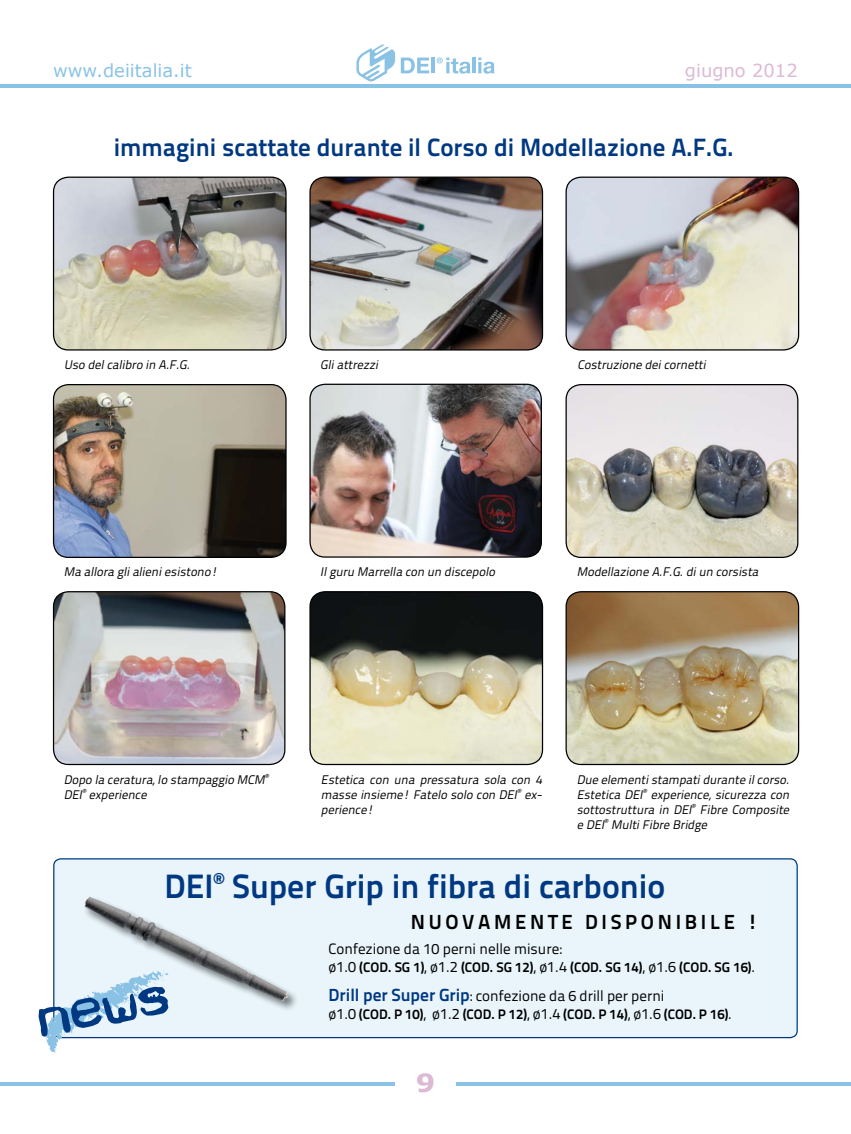
<style>
.page{position:relative;width:851px;height:1134px;background:#fff}
.page>*{position:absolute;margin:0;border:0;box-sizing:border-box;transform-origin:0 0}
.t1{font:700 33.75px "Titillium Text 22 L";color:#003882}
.t2{font:700 25px "Titillium Text 22 L";color:#003882}
.t3{font:700 25px "Verdana";color:#dcb9d5;scale:1.1 1}
.t4{font:700 20.38px "Titillium Text 22 L";color:#000}
.t5{font:17.88px "Verdana";color:#8ac2e6}
.t6{font:17.88px "Verdana";color:#dcb9d5}
.t7{font:15px "Titillium Text 22 L";color:#000}
.t8{font:700 13.75px "Titillium Text 22 L";color:#000}
.t9{font:italic 12.5px/15px "Titillium Text 22 L";color:#000;text-align:justify}
.s1{font-weight:400;font-size:15px}
.s2{font-weight:700;font-size:17.5px;color:#003882}
</style>
<div class="page">
<hr style="left:0;top:84px;width:850px;height:4px;background:#8ac2e6">
<hr style="left:0;top:1082px;width:850px;height:3px;background:#8ac2e6">
<svg style="left:356px;top:44px;width:39px;height:38px"></svg>
<svg style="left:401px;top:58px;width:28px;height:15px"></svg>
<hr style="left:431px;top:58px;width:4px;height:15px;background:#8ac2e6">
<svg style="left:436px;top:58px;width:34px;height:16px"></svg>
<hr style="left:472px;top:58px;width:3px;height:15px;background:#8ac2e6">
<svg style="left:478px;top:58px;width:16px;height:16px"></svg>
<div style="left:395px;top:1058px;width:60px;height:49px;background:#fff"></div>
<div style="left:54px;top:859px;width:743px;height:178px;background:#e9f5fb;border-radius:7px"></div>
<div style="left:53px;top:858px;width:744px;height:180px;border:1px solid #003882;border-radius:7px"></div>
<div style="left:83px;top:895px;width:216px;height:117px;background:#000;opacity:.5"></div>
<img style="left:84px;top:896px;width:204px;height:105px">
<svg style="left:39px;top:969px;width:129px;height:83px"></svg>
<img style="left:54px;top:177px;width:232px;height:172px">
<div style="left:53px;top:177px;width:233px;height:174px;border:1px solid #000;border-radius:15px"></div>
<img style="left:311px;top:177px;width:231px;height:172px">
<div style="left:309px;top:177px;width:234px;height:174px;border:1px solid #000;border-radius:15px"></div>
<img style="left:567px;top:177px;width:231px;height:172px">
<div style="left:565px;top:177px;width:234px;height:174px;border:1px solid #000;border-radius:15px"></div>
<img style="left:54px;top:385px;width:232px;height:172px">
<div style="left:53px;top:384px;width:233px;height:174px;border:1px solid #000;border-radius:15px"></div>
<img style="left:311px;top:384px;width:229px;height:172px">
<div style="left:309px;top:384px;width:233px;height:174px;border:1px solid #000;border-radius:15px"></div>
<img style="left:567px;top:385px;width:230px;height:172px">
<div style="left:565px;top:384px;width:233px;height:174px;border:1px solid #000;border-radius:15px"></div>
<img style="left:54px;top:592px;width:231px;height:172px">
<div style="left:53px;top:591px;width:232px;height:174px;border:1px solid #000;border-radius:15px"></div>
<img style="left:311px;top:592px;width:231px;height:172px">
<div style="left:309px;top:591px;width:234px;height:174px;border:1px solid #000;border-radius:15px"></div>
<img style="left:567px;top:592px;width:231px;height:172px">
<div style="left:565px;top:591px;width:234px;height:174px;border:1px solid #000;border-radius:15px"></div>
<h3 class="t5" style="left:53px;top:59px;width:140px">www.deiitalia.it</h3>
<h3 class="t6" style="left:685px;top:59px;width:114px">giugno 2012</h3>
<h2 class="t2" style="left:114px;top:128px;width:621px">immagini scattate durante il Corso di Modellazione A.F.G.</h2>
<p class="t9" style="left:64px;top:356px;width:130px">Uso delcalibro in A.F.G.</p>
<p class="t9" style="left:320px;top:356px;width:62px">Gliattrezzi</p>
<p class="t9" style="left:577px;top:356px;width:133px">Costruzione deicornetti</p>
<p class="t9" style="left:64px;top:564px;width:158px">Ma allora glialieniesistono!</p>
<p class="t9" style="left:320px;top:564px;width:179px">Ilguru Marrella con un discepolo</p>
<p class="t9" style="left:576px;top:564px;width:186px">Modellazione A.F.G.diun corsista</p>
<p class="t9" style="left:64px;top:771px;width:208px">Dopo la ceratura,lo stampaggio MCM<sup>®<br></sup>DEI<sup>®</sup> experience</p>
<p class="t9" style="left:321px;top:771px;width:225px">Estetica con una pressatura sola con 4 masse insieme! Fatelo solo con DEI<sup>®</sup> ex&shy;perience!</p>
<p class="t9" style="left:576px;top:771px;width:217px">Due elementistampatidurante ilcorso.<br>Estetica DEI<sup>®</sup> experience, sicurezza con sottostruttura in DEI<sup>®</sup> Fibre Composite e DEI<sup>®</sup> MultiFibre Bridge</p>
<h1 class="t1" style="left:164px;top:860px;width:502px">DEI<sup>®</sup> Super Grip in fibra di carbonio</h1>
<h3 class="t4" style="left:411px;top:906px;width:35px">Nuovamente</h3>
<h3 class="t4" style="left:585px;top:906px;width:15px">disponibile</h3>
<h3 class="t4" style="left:747px;top:906px;width:12px">!</h3>
<p class="t7" style="left:328px;top:937px;width:235px">Confezione da 10 perni nelle misure:</p>
<p class="t8" style="left:328px;top:956px;width:428px"><span class="s1">ø1.0</span> (cod. sg 1)<span class="s1">, ø1.2</span> (cod. sg 12)<span class="s1">, ø1.4</span> (cod. sg 14)<span class="s1">, ø1.6</span> (cod. sg 16)<span class="s1">.</span></p>
<p class="t7" style="left:328px;top:985px;width:337px"><span class="s2">Drill per Super Grip</span>: confezione da 6 drill per perni</p>
<p class="t8" style="left:328px;top:1004px;width:405px"><span class="s1">ø1.0</span> (cod. P 10)<span class="s1">, ø1.2</span> (cod. P 12)<span class="s1">,</span> <span class="s1">ø1.4</span> (cod. P 14)<span class="s1">,</span> <span class="s1">ø1.6</span> (cod. P 16)<span class="s1">.</span></p>
<h2 class="t3" style="left:415px;top:1067px;width:19px">9</h2>
</div>
